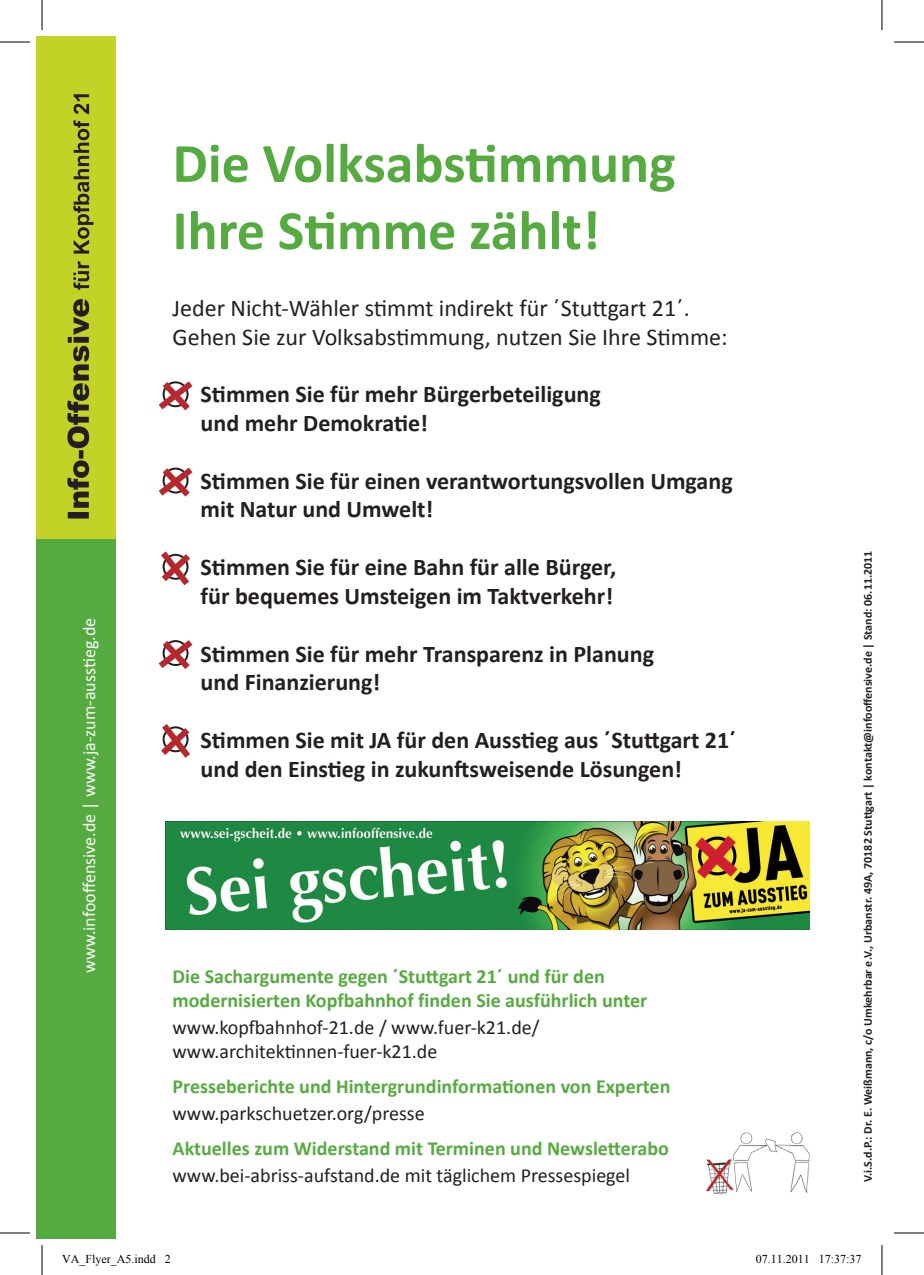
<style>
.page{position:relative;width:924px;height:1275px;background:#fff}
.page>*{position:absolute;margin:0;border:0;box-sizing:border-box;transform-origin:0 0}
.t1{font:700 56px/67.2px "Calibri";color:#56ab40}
.t2{font:700 24px/28.8px "Calibri";color:#231f20}
.t3{font:24px/28.8px "Calibri";color:#231f20}
.t4{font:700 20px/24px "Calibri";color:#56ab40}
.t5{font:20px/24px "Calibri";color:#231f20}
.t6{font:18px "Calibri";color:#fff}
.t7{font:700 12px "Calibri";color:#231f20}
.t8{font:12px "Times New Roman";color:#000}
</style>
<div class="page">
<div style="left:36px;top:36px;width:80px;height:512px;background:#c3d226"></div>
<div style="left:36px;top:539px;width:80px;height:699px;background:#56ab40"></div>
<svg style="left:67px;top:299px;width:22px;height:219px"></svg>
<svg style="left:73px;top:94px;width:20px;height:196px"></svg>
<img style="left:706px;top:1132px;width:104px;height:62px">
<svg style="left:158px;top:381px;width:35px;height:30px"></svg>
<svg style="left:158px;top:467px;width:35px;height:30px"></svg>
<svg style="left:161px;top:551px;width:29px;height:35px"></svg>
<svg style="left:158px;top:640px;width:35px;height:29px"></svg>
<svg style="left:161px;top:724px;width:29px;height:34px"></svg>
<img style="left:165px;top:822px;width:644px;height:107px">
<hr style="left:0;top:42px;width:30px;height:1px;background:#000">
<hr style="left:893px;top:42px;width:30px;height:1px;background:#000">
<hr style="left:0;top:1232px;width:30px;height:1px;background:#000">
<hr style="left:893px;top:1232px;width:30px;height:1px;background:#000">
<hr style="left:42px;top:0;width:1px;height:30px;background:#000">
<hr style="left:42px;top:1245px;width:1px;height:30px;background:#000">
<hr style="left:881px;top:0;width:1px;height:30px;background:#000">
<hr style="left:881px;top:1245px;width:1px;height:30px;background:#000">
<h1 class="t1" style="left:172px;top:130px;width:504px">Die Volksabstimmung<br>Ihre Stimme zählt!</h1>
<p class="t3" style="left:172px;top:293px;width:556px">Jeder Nicht-Wähler stimmt indirekt für ΄Stuttgart 21΄.<br>Gehen Sie zur Volksabstimmung, nutzen Sie Ihre Stimme:</p>
<p class="t2" style="left:200px;top:380px;width:401px">Stimmen Sie für mehr Bürgerbeteiligung und mehr Demokratie!</p>
<p class="t6" style="left:78px;top:973px;width:356px;rotate:-90deg">www.infooffensive.de | www.ja-zum-ausstieg.de</p>
<p class="t2" style="left:200px;top:466px;width:533px">Stimmen Sie für einen verantwortungsvollen Umgang mit Natur und Umwelt!</p>
<p class="t2" style="left:200px;top:553px;width:417px">Stimmen Sie für eine Bahn für alle Bürger, für bequemes Umsteigen im Taktverkehr!</p>
<p class="t2" style="left:200px;top:639px;width:455px">Stimmen Sie für mehr Transparenz in Planung und Finanzierung!</p>
<p class="t2" style="left:200px;top:725px;width:537px">Stimmen Sie mit JA für den Ausstieg aus ΄Stuttgart 21΄ und den Einstieg in zukunftsweisende Lösungen!</p>
<p class="t4" style="left:172px;top:964px;width:476px">Die Sachargumente gegen ΄Stuttgart 21΄ und für den modernisierten Kopfbahnhof finden Sie ausführlich unter</p>
<p class="t5" style="left:172px;top:1015px;width:368px">www.kopfbahnhof-21.de / www.fuer-k21.de/ www.architektinnen-fuer-k21.de</p>
<p class="t4" style="left:172px;top:1074px;width:499px">Presseberichte und Hintergrundinformationen von Experten</p>
<p class="t5" style="left:172px;top:1101px;width:253px">www.parkschuetzer.org/presse</p>
<p class="t4" style="left:172px;top:1136px;width:497px">Aktuelles zum Widerstand mit Terminen und Newsletterabo</p>
<p class="t5" style="left:172px;top:1163px;width:459px">www.bei-abriss-aufstand.de mit täglichem Pressespiegel</p>
<p class="t7" style="left:859px;top:1181px;width:633px;rotate:-90deg">V.i.S.d.P.: Dr. E. Weißmann, c/o Umkehrbar e.V., Urbanstr. 49A, 70182 Stuttgart | kontakt@infooffensive.de | Stand: 06.11.2011</p>
<p class="t8" style="left:62px;top:1250px;width:110px">VA_Flyer_A5.indd 2</p>
<p class="t8" style="left:755px;top:1250px;width:107px">07.11.2011 17:37:37</p>
</div>
